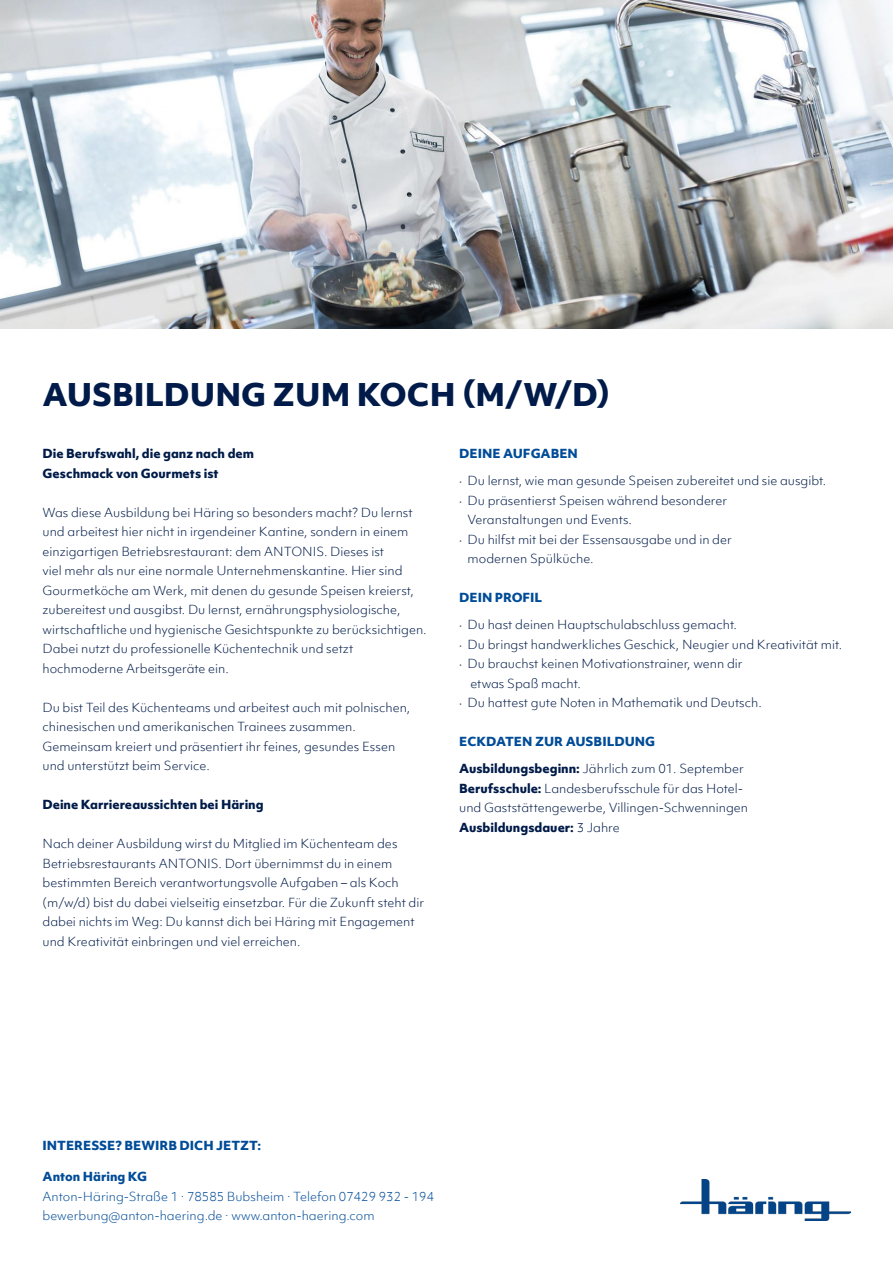
<style>
.page{position:relative;width:893px;height:1263px;background:#fff}
.page>*{position:absolute;margin:0;border:0;box-sizing:border-box;transform-origin:0 0}
.t1{font:800 30px "Objektiv Mk 1";color:#001b49}
.t2{font:300 12px/19.5px "Objektiv Mk 1";color:#001b49}
.t3{font:300 12px/19.5px "Objektiv Mk 1";color:#014c98}
.t4{font:800 12px "Objektiv Mk 1";color:#014c98}
.t5{font:800 12px/19.5px "Objektiv Mk 1";color:#001b49}
.s1{font-family:"Atten New";font-weight:400}
.s2{font-weight:800}
</style>
<div class="page">
<img style="left:680px;top:1179px;width:170px;height:41px">
<img style="left:0;top:0;width:893px;height:329px">
<h1 class="t1" style="left:43px;top:373px;width:569px">AUSBILDUNG ZUM KOCH (M/W/D)</h1>
<p class="t5" style="left:43px;top:444px;width:213px">Die Berufswahl, die ganz nach dem<br>Geschmack von Gourmets ist</p>
<p class="t2" style="left:43px;top:503px;width:386px">Was diese Ausbildung bei Häring so besonders macht? Du lernst und arbeitest hier nicht in irgendeiner Kantine, sondern in einem einzigartigen Betriebsrestaurant: dem ANTONIS. Dieses ist<br>viel mehr als nur eine normale Unternehmenskantine. Hier sind Gourmetköche am Werk, mit denen du gesunde Speisen kreierst, zubereitest und ausgibst. Du lernst, ernährungsphysiologische, wirtschaftliche und hygienische Gesichtspunkte zu berücksichtigen.<br>Dabei nutzt du professionelle Küchentechnik und setzt hochmoderne Arbeitsgeräte ein.</p>
<p class="t2" style="left:43px;top:698px;width:369px">Du bist Teil des Küchenteams und arbeitest auch mit polnischen, chinesischen und amerikanischen Trainees zusammen.<br>Gemeinsam kreiert und präsentiert ihr feines, gesundes Essen und unterstützt beim Service.</p>
<p class="t5" style="left:43px;top:795px;width:223px">Deine Karriereaussichten bei Häring</p>
<p class="t2" style="left:43px;top:834px;width:383px">Nach deiner Ausbildung wirst du Mitglied im Küchenteam des Betriebsrestaurants ANTONIS. Dort übernimmst du in einem bestimmten Bereich verantwortungsvolle Aufgaben – als Koch (m/w/d) bist du dabei vielseitig einsetzbar. Für die Zukunft steht dir dabei nichts im Weg: Du kannst dich bei Häring mit Engagement und Kreativität einbringen und viel erreichen.</p>
<p class="t4" style="left:459px;top:445px;width:120px">DEINE AUFGABEN</p>
<p class="t2" style="left:459px;top:471px;width:369px"><span class="s1">·</span> Du lernst, wie man gesunde Speisen zubereitet und sie ausgibt.</p>
<p class="t2" style="left:459px;top:491px;width:269px"><span class="s1">·</span> Du präsentierst Speisen während besonderer</p>
<p class="t2" style="left:468px;top:510px;width:166px">Veranstaltungen und Events.</p>
<p class="t2" style="left:459px;top:530px;width:274px"><span class="s1">·</span> Du hilfst mit bei der Essensausgabe und in der</p>
<p class="t2" style="left:468px;top:549px;width:128px">modernen Spülküche.</p>
<p class="t4" style="left:459px;top:589px;width:85px">DEIN PROFIL</p>
<p class="t2" style="left:459px;top:615px;width:279px"><span class="s1">·</span> Du hast deinen Hauptschulabschluss gemacht.</p>
<p class="t2" style="left:459px;top:635px;width:384px"><span class="s1">·</span> Du bringst handwerkliches Geschick, Neugier und Kreativität mit.</p>
<p class="t2" style="left:459px;top:654px;width:285px"><span class="s1">·</span> Du brauchst keinen Motivationstrainer, wenn dir</p>
<p class="t2" style="left:470px;top:674px;width:112px">etwas Spaß macht.</p>
<p class="t2" style="left:459px;top:693px;width:304px"><span class="s1">·</span> Du hattest gute Noten in Mathematik und Deutsch.</p>
<p class="t4" style="left:459px;top:733px;width:197px">ECKDATEN ZUR AUSBILDUNG</p>
<p class="t2" style="left:459px;top:759px;width:290px"><span class="s2">Ausbildungsbeginn:</span> Jährlich zum 01. September <span class="s2">Berufsschule:</span> Landesberufsschule für das Hotel&shy;und Gaststättengewerbe, Villingen-Schwenningen <span class="s2">Ausbildungsdauer:</span> 3 Jahre</p>
<p class="t4" style="left:43px;top:1137px;width:220px">INTERESSE? BEWIRB DICH JETZT:</p>
<p class="t4" style="left:43px;top:1168px;width:106px">Anton Häring KG</p>
<p class="t3" style="left:43px;top:1187px;width:393px">Anton-Häring-Straße 1 ∙ 78585 Bubsheim ∙ Telefon 07429 932 - 194 bewerbung@anton-haering.de ∙ www.anton-haering.com</p>
</div>
